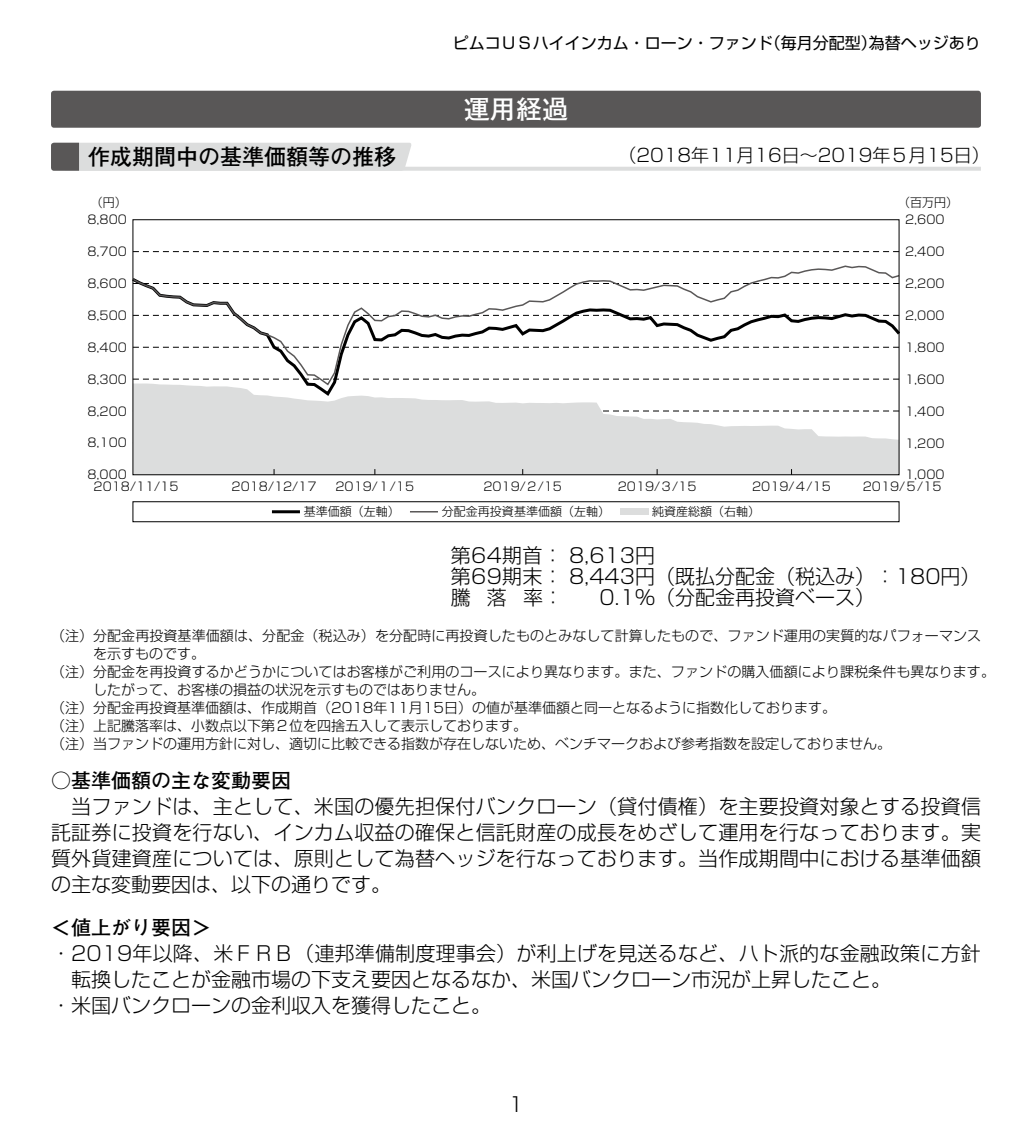
<style>
.page{position:relative;width:1032px;height:1134px;background:#fff}
.page>*{position:absolute;margin:0;border:0;box-sizing:border-box;transform-origin:0 0}
.t1{font:700 26px "Futo Go B101 Pr 6";color:#fff}
.t2{font:700 22px "Futo Go B101 Pr 6";color:#000}
.t3{font:300 20px/26px "Shin Go Pr 6";color:#000}
.t4{font:700 20px "Futo Go B101 Pr 6";color:#000}
.t5{font:300 18px "Shin Go Pr 6";color:#000}
.t6{font:16px "Shin Go Pr 6";color:#000}
.t7{font:300 14px "Shin Go Pr 6";color:#000}
.t8{font:300 12px "Shin Go Pr 6";color:#000}
</style>
<div class="page">
<hr style="left:65px;top:167px;width:916px;height:4px;background:#dcdddd">
<svg style="left:51px;top:143px;width:361px;height:28px;background:#d2d3d3"></svg>
<div style="left:620px;top:509px;width:28px;height:6px;background:#dcdddd"></div>
<hr style="left:272px;top:510px;width:28px;height:3px;background:#000">
<svg style="left:410px;top:511px;width:28px;height:1px"></svg>
<svg style="left:135px;top:251px;width:762px;height:1px"></svg>
<svg style="left:135px;top:398px;width:762px;height:75px;fill:#dcdddd"></svg>
<svg style="left:135px;top:387px;width:250px;height:11px"></svg>
<svg style="left:135px;top:265px;width:762px;height:122px"></svg>
<div style="left:133px;top:219px;width:766px;height:256px;border:1px solid #000"></div>
<div style="left:51px;top:91px;width:930px;height:37px;background:#595757;border-radius:3px"></div>
<p class="t6" style="left:453px;top:30px;width:529px">ピムコＵＳハイインカム・ローン・ファンド（毎月分配型）為替ヘッジあり</p>
<h1 class="t1" style="left:464px;top:88px;width:105px">運用経過</h1>
<p class="t2" style="left:88px;top:139px;width:310px">作成期間中の基準価額等の推移</p>
<p class="t5" style="left:619px;top:140px;width:373px">（2018年11月16日～2019年５月15日）</p>
<p class="t8" style="left:91px;top:193px;width:37px">（円）</p>
<p class="t8" style="left:898px;top:193px;width:61px">（百万円）</p>
<p class="t8" style="left:87px;top:210px;width:41px">8,800</p>
<p class="t8" style="left:905px;top:210px;width:41px">2,600</p>
<p class="t8" style="left:87px;top:242px;width:41px">8,700</p>
<p class="t8" style="left:905px;top:242px;width:41px">2,400</p>
<p class="t8" style="left:87px;top:274px;width:41px">8,600</p>
<p class="t8" style="left:905px;top:274px;width:41px">2,200</p>
<p class="t8" style="left:87px;top:306px;width:41px">8,500</p>
<p class="t8" style="left:905px;top:306px;width:41px">2,000</p>
<p class="t8" style="left:87px;top:337px;width:41px">8,400</p>
<p class="t8" style="left:905px;top:337px;width:41px">1,800</p>
<p class="t8" style="left:87px;top:369px;width:41px">8,300</p>
<p class="t8" style="left:905px;top:369px;width:41px">1,600</p>
<p class="t8" style="left:87px;top:401px;width:41px">8,200</p>
<p class="t8" style="left:905px;top:401px;width:41px">1,400</p>
<p class="t8" style="left:87px;top:433px;width:41px">8,100</p>
<p class="t8" style="left:905px;top:433px;width:41px">1,200</p>
<p class="t8" style="left:87px;top:465px;width:41px">8,000</p>
<p class="t8" style="left:905px;top:465px;width:41px">1,000</p>
<p class="t8" style="left:94px;top:477px;width:86px">2018/11/15</p>
<p class="t8" style="left:232px;top:477px;width:86px">2018/12/17</p>
<p class="t8" style="left:335px;top:477px;width:80px">2019/１/15</p>
<p class="t8" style="left:483px;top:477px;width:80px">2019/２/15</p>
<p class="t8" style="left:618px;top:477px;width:80px">2019/３/15</p>
<p class="t8" style="left:752px;top:477px;width:80px">2019/４/15</p>
<p class="t8" style="left:863px;top:477px;width:80px">2019/５/15</p>
<p class="t8" style="left:304px;top:502px;width:97px">基準価額（左軸）</p>
<p class="t8" style="left:442px;top:502px;width:169px">分配金再投資基準価額（左軸）</p>
<p class="t8" style="left:652px;top:502px;width:109px">純資産総額（右軸）</p>
<p class="t3" style="left:451px;top:543px;width:531px;line-height:21px">第64期首： 8,613円<br>第69期末： 8,443円（既払分配金（税込み）：180円）騰落率：</p>
<p class="t3" style="left:599px;top:582px;width:277px">0.1％（分配金再投資ベース）</p>
<p class="t7" style="left:51px;top:625px;width:932px">（注）分配金再投資基準価額は、分配金（税込み）を分配時に再投資したものとみなして計算したもので、ファンド運用の実質的なパフォーマンス</p>
<p class="t7" style="left:93px;top:643px;width:113px">を示すものです。</p>
<p class="t7" style="left:51px;top:661px;width:945px">（注）分配金を再投資するかどうかについてはお客様がご利用のコースにより異なります。また、ファンドの購入価額により課税条件も異なります。</p>
<p class="t7" style="left:93px;top:679px;width:394px">したがって、お客様の損益の状況を示すものではありません。</p>
<p class="t7" style="left:51px;top:697px;width:787px">（注）分配金再投資基準価額は、作成期首（2018年11月15日）の値が基準価額と同一となるように指数化しております。</p>
<p class="t7" style="left:51px;top:715px;width:478px">（注）上記騰落率は、小数点以下第２位を四捨五入して表示しております。</p>
<p class="t7" style="left:51px;top:733px;width:842px">（注）当ファンドの運用方針に対し、適切に比較できる指数が存在しないため、ベンチマークおよび参考指数を設定しておりません。</p>
<p class="t4" style="left:51px;top:764px;width:241px">○基準価額の主な変動要因</p>
<p class="t3" style="left:51px;top:791px;width:931px;text-align:justify">　当ファンドは、主として、米国の優先担保付バンクローン（貸付債権）を主要投資対象とする投資信託証券に投資を行ない、インカム収益の確保と信託財産の成長をめざして運用を行なっております。実質外貨建資産については、原則として為替ヘッジを行なっております。当作成期間中における基準価額の主な変動要因は、以下の通りです。</p>
<p class="t4" style="left:51px;top:911px;width:161px">＜値上がり要因＞</p>
<p class="t3" style="left:51px;top:938px;width:931px">・2019年以降、米ＦＲＢ（連邦準備制度理事会）が利上げを見送るなど、ハト派的な金融政策に方針</p>
<p class="t3" style="left:71px;top:964px;width:822px">転換したことが金融市場の下支え要因となるなか、米国バンクローン市況が上昇したこと。</p>
<p class="t3" style="left:51px;top:990px;width:442px">・米国バンクローンの金利収入を獲得したこと。</p>
<p class="t3" style="left:508px;top:1089px;width:17px">1</p>
</div>
